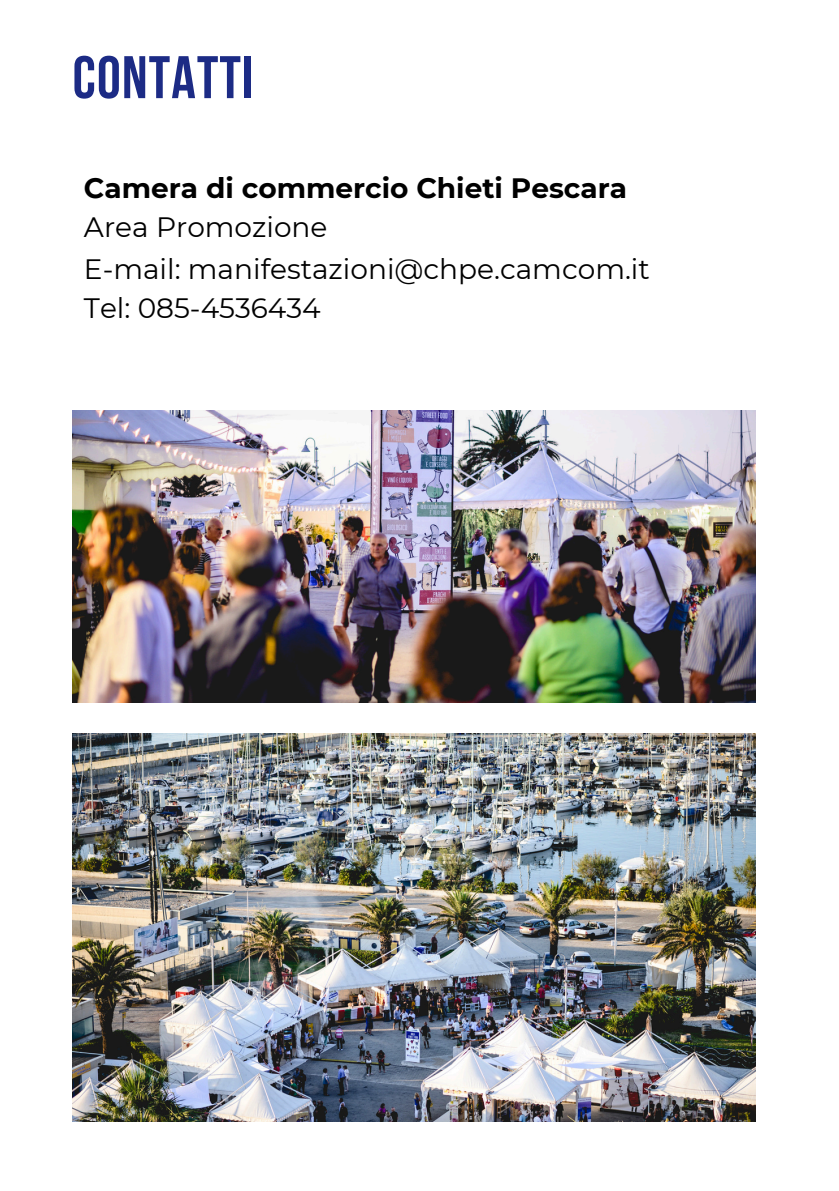
<style>
.page{position:relative;width:839px;height:1191px;background:#fff}
.page>*{position:absolute;margin:0;border:0;box-sizing:border-box;transform-origin:0 0}
.t1{font:700 60px "Bebas Neue";letter-spacing:.02em;color:#1c2b85}
.t2{font:28px "Montserrat";color:#000}
.t3{font:700 28px "Montserrat";color:#000}
</style>
<div class="page">
<img style="left:73px;top:733px;width:682px;height:389px">
<img style="left:73px;top:410px;width:682px;height:293px">
<p class="t1" style="left:73px;top:53px;width:182px">CONTATTI</p>
<p class="t3" style="left:84px;top:171px;width:544px">Camera di commercio Chieti Pescara</p>
<p class="t2" style="left:84px;top:210px;width:245px">Area Promozione</p>
<p class="t2" style="left:84px;top:252px;width:567px">E-mail: manifestazioni@chpe.camcom.it</p>
<p class="t2" style="left:84px;top:291px;width:238px">Tel: 085-4536434</p>
</div>
